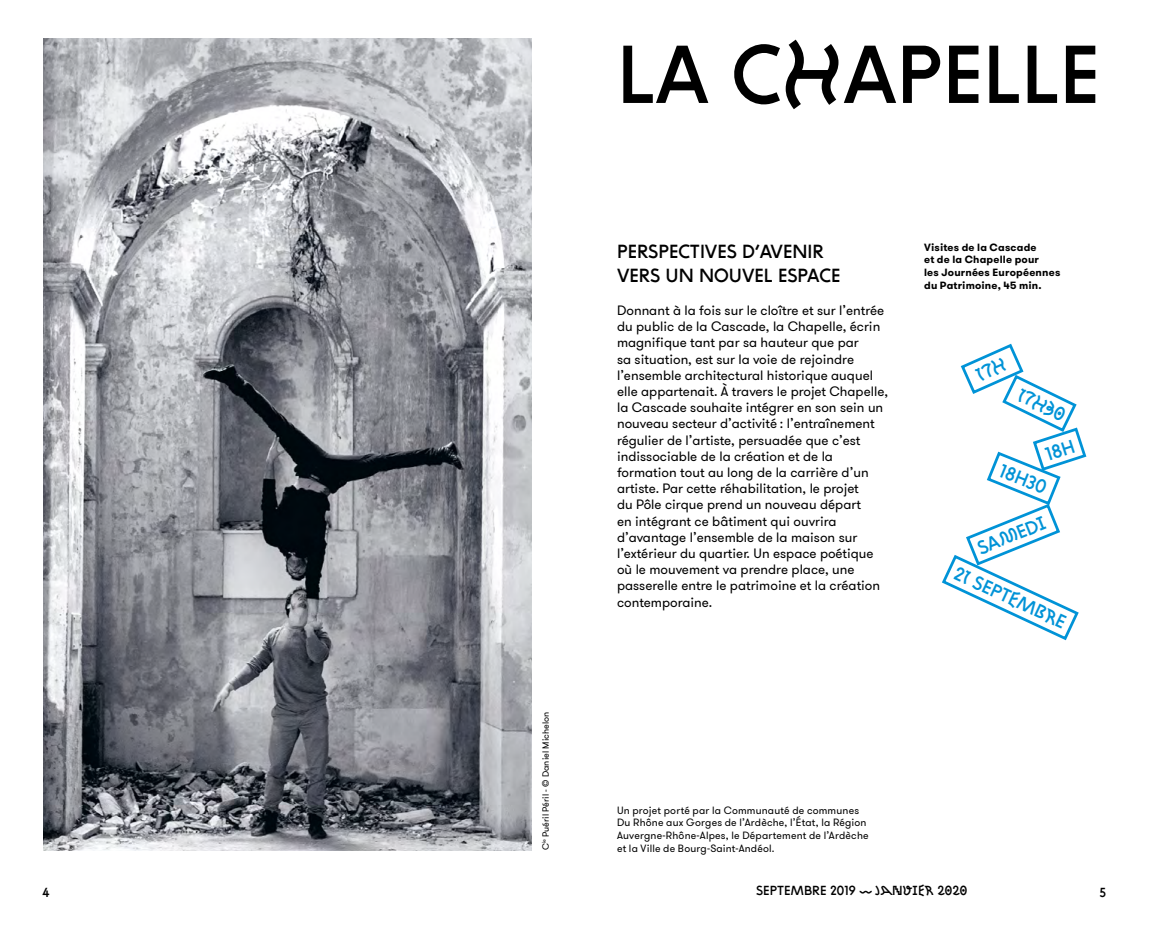
<style>
.page{position:relative;width:1149px;height:927px;background:#fff}
.page>*{position:absolute;margin:0;border:0;box-sizing:border-box;transform-origin:0 0}
.t1{font:84px "ZIGZAG Not Rounded";color:#000}
.t2{font:19.5px "ZIGZAG Not Rounded";color:#000}
.t3{font:19.5px "ZIGZAG Not Rounded";color:#0093d7}
.t4{font:13.5px/16.2px "GT Walsheim";color:#000}
.t5{font:13.5px "ZIGZAG Not Rounded";color:#000}
.t6{font:10.5px/12.6px "GT Walsheim";letter-spacing:.02em;color:#000}
.t7{font:700 10.5px/12.6px "GT Walsheim";letter-spacing:.02em;color:#000}
.t8{font:9px "GT Walsheim";color:#000}
</style>
<div class="page">
<img style="left:44px;top:38px;width:487px;height:812px">
<svg style="left:942px;top:343px;width:145px;height:298px"></svg>
<h1 class="t1" style="left:617px;top:25px;width:403px">LA CHAPELLE</h1>
<p class="t8" style="left:540px;top:850px;width:140px;rotate:-90deg">C<sup>ie</sup> Puéril Péril - © Daniel Michelon</p>
<h2 class="t2" style="left:617px;top:240px;width:22px">PERSPE</h2>
<h2 class="t2" style="left:678px;top:240px;width:22px">CTIVES</h2>
<h2 class="t2" style="left:742px;top:240px;width:30px">D’AVENIR</h2>
<h2 class="t2" style="left:617px;top:264px;width:12px">VERS</h2>
<h2 class="t2" style="left:665px;top:264px;width:124px">UNNOUVEL ESPA</h2>
<h2 class="t2" style="left:819px;top:264px;width:20px">CE</h2>
<p class="t4" style="left:617px;top:303px;width:272px">Donnant à la fois sur le cloître et sur l’entrée du public de la Cascade, la Chapelle, écrin magnifique tant par sa hauteur que par<br>sa situation, est sur la voie de rejoindre l’ensemble architectural historique auquel elle appartenait. À travers le projet Chapelle, la Cascade souhaite intégrer en son sein un nouveau secteur d’activité : l’entraînement régulier de l’artiste, persuadée que c’est indissociable de la création et de la formation tout au long de la carrière d’un artiste. Par cette réhabilitation, le projet<br>du Pôle cirque prend un nouveau départ<br>en intégrant ce bâtiment qui ouvrira d’avantage l’ensemble de la maison sur l’extérieur du quartier. Un espace poétique où le mouvement va prendre place, une passerelle entre le patrimoine et la création contemporaine.</p>
<p class="t7" style="left:923px;top:241px;width:138px">Visites de la Cascade<br>et de la Chapelle pour<br>les Journées Européennes du Patrimoine, 45 min.</p>
<h2 class="t3" style="left:1023px;top:383px;width:52px;rotate:26deg">17H30</h2>
<h2 class="t3" style="left:1004px;top:459px;width:51px;rotate:22deg">18H30</h2>
<h2 class="t3" style="left:973px;top:538px;width:74px;rotate:-22deg">S AM EDI</h2>
<h2 class="t3" style="left:959px;top:561px;width:128px;rotate:25deg">21 SEPTEMBRE</h2>
<p class="t6" style="left:617px;top:804px;width:253px">Un projet porté par la Communauté de communes Du Rhône aux Gorges de l’Ardèche, l’État, la Région Auvergne-Rhône-Alpes, le Département de l’Ardèche et la Ville de Bourg-Saint-Andéol.</p>
<p class="t5" style="left:43px;top:885px;width:9px">4</p>
<p class="t5" style="left:756px;top:883px;width:212px">SEPTEMBRE 2019 — JANVIER 2020</p>
<p class="t5" style="left:1099px;top:885px;width:8px">5</p>
</div>
